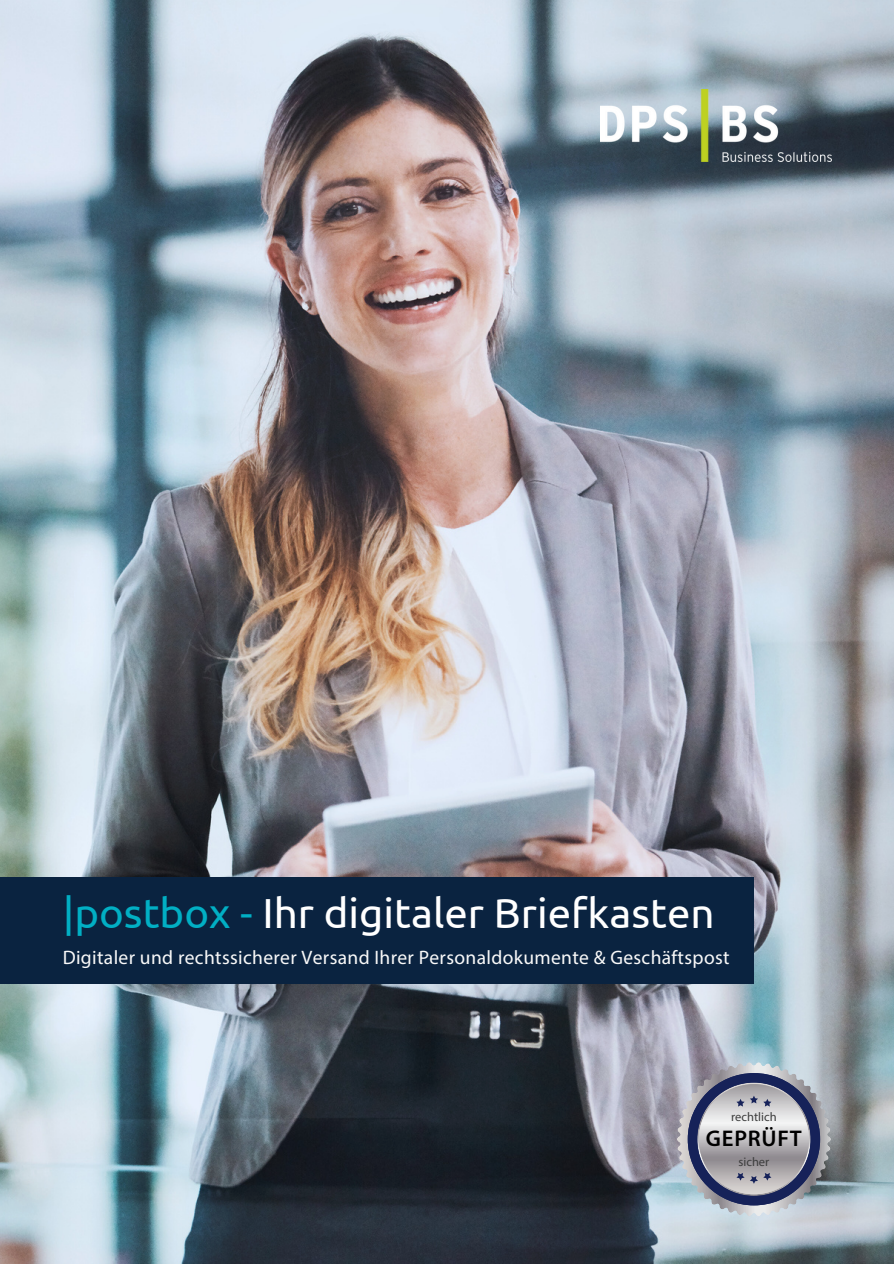
<style>
.page{position:relative;width:894px;height:1264px;background:#fff}
.page>*{position:absolute;margin:0;border:0;box-sizing:border-box;transform-origin:0 0}
.t1{font:42px "Ubuntu";color:#fff}
.t2{font:600 22.8px "Myriad Pro";letter-spacing:.035em;color:#000}
.t3{font:19.5px "Myriad Pro";letter-spacing:.02em;color:#f9f9f9}
.t4{font:12.45px "Myriad Pro";color:#3d3d3d}
.s1{color:#01afc4}
</style>
<div class="page">
<img style="left:0;top:0;width:893px;height:1263px">
<div style="left:0;top:877px;width:753px;height:107px;background:#0a2340"></div>
<img style="left:600px;top:89px;width:230px;height:72px">
<svg style="left:676px;top:1062px;width:154px;height:143px;background:#9b9eab"></svg>
<h1 class="t1" style="left:63px;top:888px;width:653px"><span class="s1">|postbox -</span> Ihr digitaler Briefkasten</h1>
<h3 class="t3" style="left:63px;top:949px;width:668px">Digitaler und rechtssicherer Versand Ihrer Personaldokumente &amp; Geschäftspost</h3>
<p class="t4" style="left:731px;top:1111px;width:47px">rechtlich</p>
<h2 class="t4" style="left:738px;top:1156px;width:32px">sicher</h2>
<p class="t2" style="left:705px;top:1129px;width:97px">GEPRÜFT</p>
</div>
